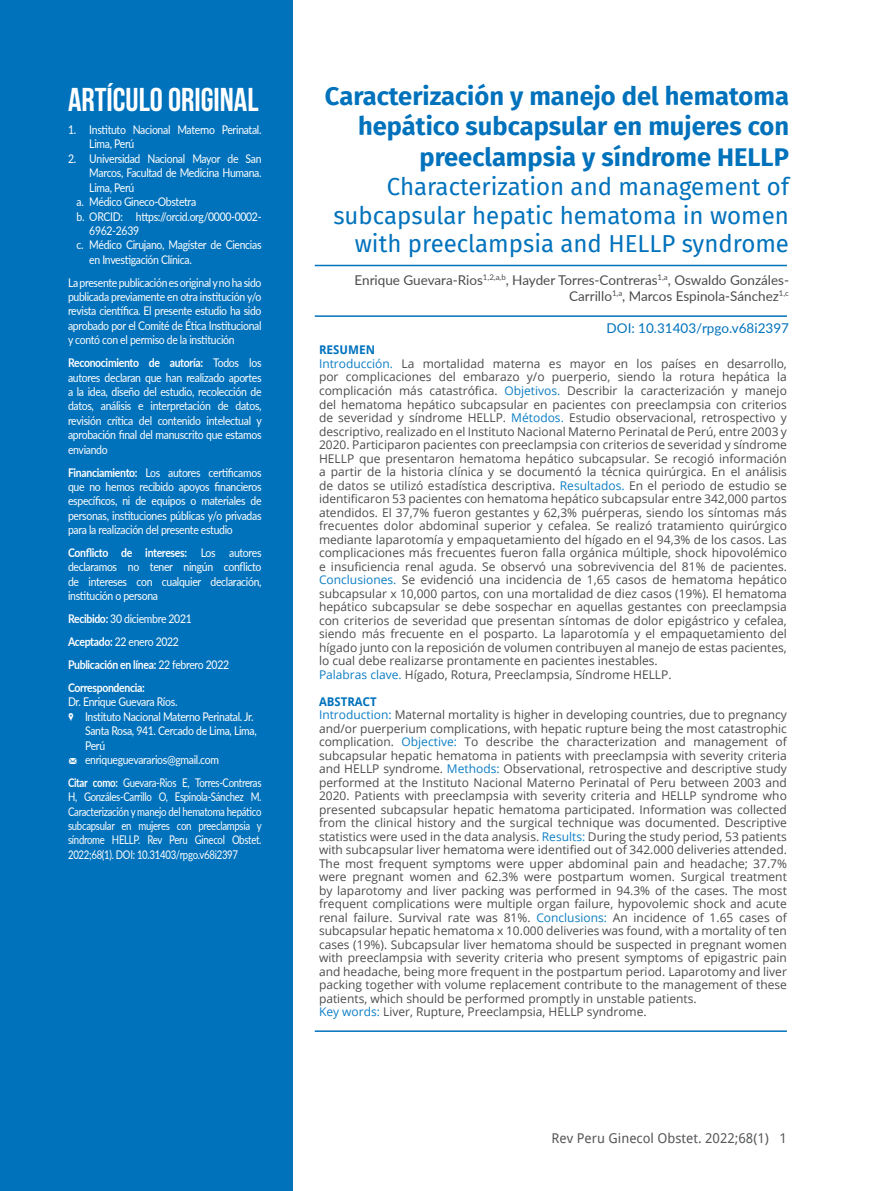
<style>
.page{position:relative;width:872px;height:1191px;background:#fff}
.page>*{position:absolute;margin:0;border:0;box-sizing:border-box;transform-origin:0 0}
.t1{font:700 33px "Bebas Neue";color:#fff}
.t2{font:700 25.5px/30.6px "Fira Sans";color:#0072bc;text-align:right}
.t3{font:24px/28.8px "Fira Sans";color:#0072bc;text-align:right}
.t4{font:13.5px/16.2px "Lato";color:#4b4c4d;text-align:right}
.t5{font:13.5px "Droid Sans";color:#57585a}
.t6{font:13.5px "Lato";color:#0072bc}
.t7{font:12px/13.5px "Open Sans";color:#4b4c4d;text-align:justify}
.t8{font:12px/14.4px "Lato";letter-spacing:-.03em;color:#fff;text-align:justify;scale:.87 1}
.t9{font:12px/14.4px "Lato";letter-spacing:-.03em;color:#fff;text-align:justify;scale:.8 1}
.t10{font:700 12px "Lato";letter-spacing:-.03em;color:#fff;scale:.87 1}
.t11{font:700 12px "Droid Sans";color:#0072bc}
.s1{font-weight:700}
.s2{font-weight:400}
.s3{font-family:"Modern Pictograms"}
.s4{color:#0d7ec3}
</style>
<div class="page">
<div style="left:0;top:0;width:293px;height:1191px;background:#0072bc"></div>
<hr style="left:315px;top:265px;width:472px;height:1px;background:#0072bc">
<hr style="left:315px;top:315px;width:472px;height:2px;background:#0072bc">
<hr style="left:315px;top:1030px;width:472px;height:2px;background:#0072bc">
<p class="t1" style="left:68px;top:82px;width:192px">ARTÍCULO ORIGINAL</p>
<p class="t8" style="left:89px;top:122px;width:199px;text-indent:-21px">1. Instituto Nacional Materno Perinatal.<br>Lima, Perú</p>
<p class="t8" style="left:89px;top:151px;width:199px;text-indent:-21px">2. Universidad Nacional Mayor de San Marcos, Facultad de Medicina Humana.<br>Lima, Perú</p>
<p class="t8" style="left:77px;top:194px;width:139px">a. Médico Gineco-Obstetra</p>
<p class="t8" style="left:89px;top:208px;width:199px;text-indent:-13px">b. ORCID: https://orcid.org/0000-0002-<br>6962-2639</p>
<p class="t8" style="left:89px;top:237px;width:199px;text-indent:-13px">c. Médico Cirujano, Magíster de Ciencias en Investigación Clínica.</p>
<p class="t8" style="left:68px;top:274px;width:224px">La presente publicación es original y no ha sido publicada previamente en otra institución y/o revista científica. El presente estudio ha sido aprobado por el Comité de Ética Institucional y contó con el permiso de la institución</p>
<p class="t8" style="left:68px;top:355px;width:224px"><span class="s1">Reconocimiento de autoría:</span> Todos los autores declaran que han realizado aportes a la idea, diseño del estudio, recolección de datos, análisis e interpretación de datos, revisión crítica del contenido intelectual y aprobación final del manuscrito que estamos enviando</p>
<p class="t8" style="left:68px;top:464px;width:224px"><span class="s1">Financiamiento:</span> Los autores certificamos que no hemos recibido apoyos financieros específicos, ni de equipos o materiales de personas, instituciones públicas y/o privadas para la realización del presente estudio</p>
<p class="t8" style="left:68px;top:545px;width:224px"><span class="s1">Conflicto de intereses:</span> Los autores declaramos no tener ningún conflicto de intereses con cualquier declaración, institución o persona</p>
<p class="t8" style="left:68px;top:611px;width:144px"><span class="s1">Recibido:</span> 30 diciembre 2021</p>
<p class="t8" style="left:68px;top:634px;width:129px"><span class="s1">Aceptado:</span> 22 enero 2022</p>
<p class="t10" style="left:68px;top:656px;width:187px">Publicación en línea: <span class="s2">22 febrero 2022</span></p>
<p class="t10" style="left:68px;top:678px;width:90px">Correspondencia:</p>
<p class="t8" style="left:68px;top:694px;width:127px">Dr. Enrique Guevara Ríos.</p>
<p class="t8" style="left:85px;top:708px;width:199px;text-align:left;text-indent:-17px"><span class="s3">,</span> Instituto Nacional Materno Perinatal. Jr.<br>Santa Rosa, 941. Cercado de Lima, Lima,<br>Perú</p>
<p class="t8" style="left:68px;top:752px;width:175px"><span class="s3">m</span> enriqueguevararios@gmail.com</p>
<p class="t9" style="left:68px;top:774px;width:244px"><span class="s1">Citar como:</span> Guevara-Rios E, Torres-Contreras H, Gonzáles-Carrillo O, Espinola-Sánchez M.<br>Caracterización y manejo del hematoma hepático subcapsular en mujeres con preeclampsia y síndrome HELLP. Rev Peru Ginecol Obstet.<br>2022;68(1). DOI: 10.31403/rpgo.v68i2397</p>
<p class="t2" style="left:325px;top:79px;width:465px">Caracterización y manejo del hematoma hepático subcapsular en mujeres con preeclampsia y síndrome HELLP</p>
<p class="t3" style="left:333px;top:171px;width:457px">Characterization and management of subcapsular hepatic hematoma in women with preeclampsia and HELLP syndrome</p>
<p class="t4" style="left:354px;top:271px;width:436px">Enrique Guevara-Rios<sup>1,2,a,b</sup>, Hayder Torres-Contreras<sup>1,a</sup>, Oswaldo Gonzáles-<br>Carrillo<sup>1,a</sup>, Marcos Espinola-Sánchez<sup>1,c</sup></p>
<p class="t6" style="left:606px;top:319px;width:184px">DOI: 10.31403/rpgo.v68i2397</p>
<p class="t11" style="left:319px;top:342px;width:58px">RESUMEN</p>
<p class="t7" style="left:319px;top:356px;width:469px"><span class="s4">Introducción.</span> La mortalidad materna es mayor en los países en desarrollo, por complicaciones del embarazo y/o puerperio, siendo la rotura hepática la complicación más catastrófica. <span class="s4">Objetivos.</span> Describir la caracterización y manejo del hematoma hepático subcapsular en pacientes con preeclampsia con criterios de severidad y síndrome HELLP. <span class="s4">Métodos.</span> Estudio observacional, retrospectivo y descriptivo, realizado en el Instituto Nacional Materno Perinatal de Perú, entre 2003 y 2020. Participaron pacientes con preeclampsia con criterios de severidad y síndrome HELLP que presentaron hematoma hepático subcapsular. Se recogió información a partir de la historia clínica y se documentó la técnica quirúrgica. En el análisis de datos se utilizó estadística descriptiva. <span class="s4">Resultados.</span> En el periodo de estudio se identificaron 53 pacientes con hematoma hepático subcapsular entre 342,000 partos atendidos. El 37,7% fueron gestantes y 62,3% puérperas, siendo los síntomas más frecuentes dolor abdominal superior y cefalea. Se realizó tratamiento quirúrgico mediante laparotomía y empaquetamiento del hígado en el 94,3% de los casos. Las complicaciones más frecuentes fueron falla orgánica múltiple, shock hipovolémico e insuficiencia renal aguda. Se observó una sobrevivencia del 81% de pacientes.<br><span class="s4">Conclusiones.</span> Se evidenció una incidencia de 1,65 casos de hematoma hepático subcapsular x 10,000 partos, con una mortalidad de diez casos (19%). El hematoma hepático subcapsular se debe sospechar en aquellas gestantes con preeclampsia con criterios de severidad que presentan síntomas de dolor epigástrico y cefalea, siendo más frecuente en el posparto. La laparotomía y el empaquetamiento del hígado junto con la reposición de volumen contribuyen al manejo de estas pacientes, lo cual debe realizarse prontamente en pacientes inestables.</p>
<p class="t7" style="left:319px;top:667px;width:354px"><span class="s4">Palabras clave.</span> Hígado, Rotura, Preeclampsia, Síndrome HELLP.</p>
<p class="t11" style="left:319px;top:693px;width:59px">ABSTRACT</p>
<p class="t7" style="left:319px;top:707px;width:469px"><span class="s4">Introduction:</span> Maternal mortality is higher in developing countries, due to pregnancy and/or puerperium complications, with hepatic rupture being the most catastrophic complication. <span class="s4">Objective:</span> To describe the characterization and management of subcapsular hepatic hematoma in patients with preeclampsia with severity criteria and HELLP syndrome. <span class="s4">Methods:</span> Observational, retrospective and descriptive study performed at the Instituto Nacional Materno Perinatal of Peru between 2003 and 2020. Patients with preeclampsia with severity criteria and HELLP syndrome who presented subcapsular hepatic hematoma participated. Information was collected from the clinical history and the surgical technique was documented. Descriptive statistics were used in the data analysis. <span class="s4">Results:</span> During the study period, 53 patients with subcapsular liver hematoma were identified out of 342.000 deliveries attended.<br>The most frequent symptoms were upper abdominal pain and headache; 37.7% were pregnant women and 62.3% were postpartum women. Surgical treatment by laparotomy and liver packing was performed in 94.3% of the cases. The most frequent complications were multiple organ failure, hypovolemic shock and acute renal failure. Survival rate was 81%. <span class="s4">Conclusions:</span> An incidence of 1.65 cases of subcapsular hepatic hematoma x 10.000 deliveries was found, with a mortality of ten cases (19%). Subcapsular liver hematoma should be suspected in pregnant women with preeclampsia with severity criteria who present symptoms of epigastric pain and headache, being more frequent in the postpartum period. Laparotomy and liver packing together with volume replacement contribute to the management of these patients, which should be performed promptly in unstable patients.</p>
<p class="t7" style="left:319px;top:1004px;width:329px"><span class="s4">Key words:</span> Liver, Rupture, Preeclampsia, HELLP syndrome.</p>
<p class="t5" style="left:551px;top:1128px;width:237px">Rev Peru Ginecol Obstet. 2022;68(1) 1</p>
</div>
